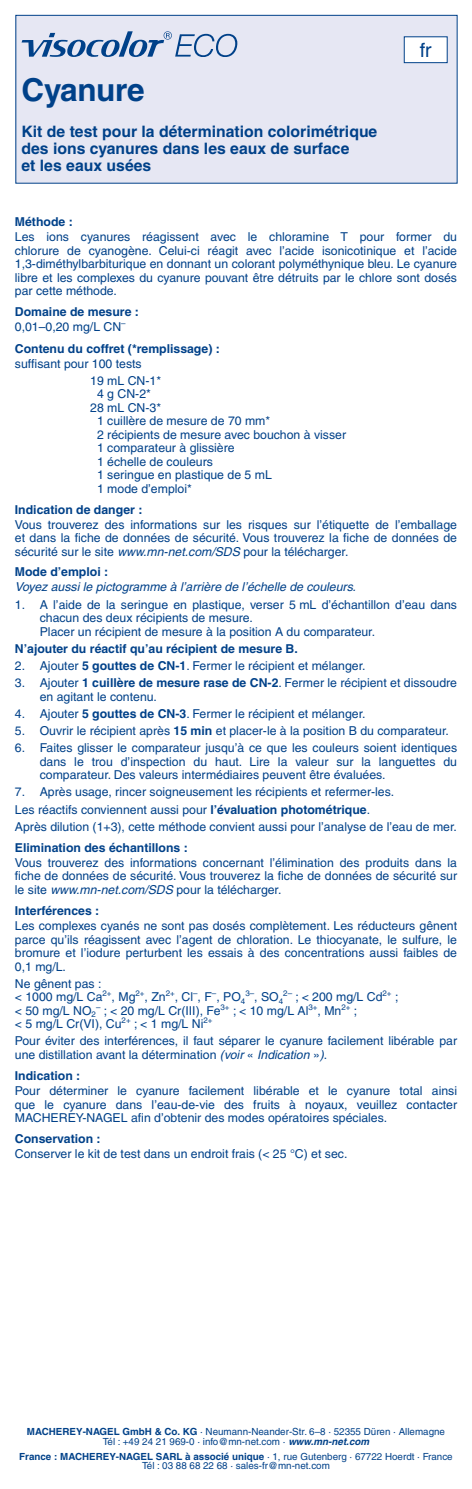
<style>
.page{position:relative;width:472px;height:1489px;background:#fff}
.page>*{position:absolute;margin:0;border:0;box-sizing:border-box;transform-origin:0 0}
.t1{font:700 31.5px "Helvetica LT Pro";letter-spacing:-.01em;color:#004189}
.t2{font:19.78px "Helvetica";color:#004189}
.t3{font:700 15.75px/17.3px "Helvetica LT Pro";color:#004189}
.t4{font:12.25px/13.5px "Helvetica LT Pro";color:#004189}
.t5{font:700 12.25px/14.9px "Helvetica LT Pro";color:#004189}
.t6{font:italic 12.25px "Helvetica LT Pro";color:#004189}
.t7{font:9.8px/9.6px "Helvetica LT Pro";color:#004189;text-align:center}
.t8{font:8.05px "Helvetica LT Pro";color:#004189}
.s1{font-weight:400}
.s2{font-style:italic}
.s3{font-weight:700}
.s4{font-size:12.25px}
.s5{font-weight:700;font-style:italic}
</style>
<div class="page">
<div style="left:16px;top:15px;width:440px;height:168px;background:#e6e7f3"></div>
<svg style="left:22px;top:31px;width:215px;height:26px"></svg>
<div style="left:15px;top:15px;width:442px;height:169px;border:1px solid #004189"></div>
<div style="left:404px;top:37px;width:43px;height:26px;background:#fff"></div>
<div style="left:403px;top:36px;width:44px;height:27px;border:1px solid #004189"></div>
<h1 class="t1" style="left:22px;top:70px;width:124px">Cyanure</h1>
<p class="t3" style="left:22px;top:122px;width:357px">Kit de test pour la détermination colorimétrique des ions cyanures dans les eaux de surface<br>et les eaux usées</p>
<h2 class="t2" style="left:419px;top:35px;width:14px">fr</h2>
<p class="t5" style="left:15px;top:215px;width:59px">Méthode :</p>
<p class="t4" style="left:15px;top:230px;width:443px;text-align:justify">Les ions cyanures réagissent avec le chloramine T pour former du chlorure de cyanogène. Celui-ci réagit avec l’acide isonicotinique et l’acide 1,3-diméthylbarbiturique en donnant un colorant polyméthynique bleu. Le cyanure libre et les complexes du cyanure pouvant être détruits par le chlore sont dosés par cette méthode.</p>
<p class="t5" style="left:15px;top:305px;width:125px">Domaine de mesure :<br><span class="s1">0,01–0,20 mg/L CN</span><sup>–</sup></p>
<p class="t5" style="left:15px;top:341px;width:206px">Contenu du coffret (*remplissage) :</p>
<p class="t4" style="left:90px;top:354px;width:72px;line-height:17.2px;text-indent:-75px">suffisant pour 100 tests<br>19 mL CN-1*</p>
<p class="t4" style="left:97px;top:387px;width:55px">4 g CN-2*</p>
<p class="t4" style="left:90px;top:400px;width:72px">28 mL CN-3*</p>
<p class="t4" style="left:97px;top:414px;width:174px">1 cuillère de mesure de 70 mm*</p>
<p class="t4" style="left:97px;top:427px;width:250px">2 récipients de mesure avec bouchon à visser</p>
<p class="t4" style="left:97px;top:441px;width:139px">1 comparateur à glissière</p>
<p class="t4" style="left:97px;top:454px;width:117px">1 échelle de couleurs</p>
<p class="t4" style="left:97px;top:468px;width:176px">1 seringue en plastique de 5 mL</p>
<p class="t4" style="left:97px;top:481px;width:96px">1 mode d’emploi*</p>
<p class="t5" style="left:15px;top:502px;width:129px">Indication de danger :</p>
<p class="t4" style="left:15px;top:517px;width:443px;text-align:justify">Vous trouverez des informations sur les risques sur l’étiquette de l’emballage et dans la fiche de données de sécurité. Vous trouverez la fiche de données de sécurité sur le site <span class="s2">www.mn-net.com/SDS</span> pour la télécharger.</p>
<p class="t5" style="left:15px;top:564px;width:95px">Mode d’emploi :</p>
<p class="t6" style="left:15px;top:580px;width:342px">Voyez aussi le pictogramme à l’arrière de l’échelle de couleurs.</p>
<p class="t4" style="left:40px;top:597px;width:418px;text-indent:-25px">1. A l’aide de la seringue en plastique, verser 5 mL d’échantillon d’eau dans chacun des deux récipients de mesure.<br>Placer un récipient de mesure à la position A du comparateur.</p>
<p class="t5" style="left:15px;top:641px;width:284px">N’ajouter du réactif qu’au récipient de mesure B.</p>
<p class="t4" style="left:15px;top:659px;width:352px">2. Ajouter <span class="s3">5 gouttes de CN-1</span>. Fermer le récipient et mélanger.</p>
<p class="t4" style="left:40px;top:676px;width:418px;text-indent:-25px">3. Ajouter <span class="s3">1 cuillère de mesure rase de CN-2</span>. Fermer le récipient et dissoudre en agitant le contenu.</p>
<p class="t4" style="left:15px;top:706px;width:352px">4. Ajouter <span class="s3">5 gouttes de CN-3</span>. Fermer le récipient et mélanger.</p>
<p class="t4" style="left:15px;top:724px;width:435px">5. Ouvrir le récipient après <span class="s3">15 min</span> et placer-le à la position B du comparateur.</p>
<p class="t4" style="left:40px;top:741px;width:418px;text-align:justify;text-indent:-25px">6. Faites glisser le comparateur jusqu’à ce que les couleurs soient identiques dans le trou d’inspection du haut. Lire la valeur sur la languettes du comparateur. Des valeurs intermédiaires peuvent être évaluées.</p>
<p class="t4" style="left:15px;top:783px;width:443px;line-height:17.2px">7. Après usage, rincer soigneusement les récipients et refermer-les.<br>Les réactifs conviennent aussi pour <span class="s3">l’évaluation photométrique</span>.<br>Après dilution (1+3), cette méthode convient aussi pour l’analyse de l’eau de mer.</p>
<p class="t5" style="left:15px;top:840px;width:174px">Elimination des échantillons :</p>
<p class="t4" style="left:15px;top:855px;width:443px;text-align:justify">Vous trouverez des informations concernant l’élimination des produits dans la fiche de données de sécurité. Vous trouverez la fiche de données de sécurité sur le site <span class="s2">www.mn-net.com/SDS</span> pour la télécharger.</p>
<p class="t5" style="left:15px;top:903px;width:86px">Interférences :</p>
<p class="t4" style="left:15px;top:919px;width:443px;text-align:justify">Les complexes cyanés ne sont pas dosés complètement. Les réducteurs gênent parce qu’ils réagissent avec l’agent de chloration. Le thiocyanate, le sulfure, le bromure et l’iodure perturbent les essais à des concentrations aussi faibles de 0,1 mg/L.</p>
<p class="t4" style="left:15px;top:976px;width:232px">Ne gênent pas :<br>&lt; 1000 mg/L Ca<sup>2+</sup>, Mg<sup>2+</sup>, Zn<sup>2+</sup>, Cl<sup>–</sup>, F<sup>–</sup>, PO<sub>4</sub></p>
<p class="t8" style="left:245px;top:988px;width:39px">3–<span class="s4">, SO</span>4</p>
<p class="t4" style="left:15px;top:990px;width:384px;text-indent:268px"><sup>2–</sup> ; &lt; 200 mg/L Cd<sup>2+</sup> ; &lt; 50 mg/L NO<sub>2</sub><sup>–</sup> ; &lt; 20 mg/L Cr(III), Fe<sup>3+</sup> ; &lt; 10 mg/L Al<sup>3+</sup>, Mn<sup>2+</sup> ;<br>&lt; 5 mg/L Cr(VI), Cu<sup>2+</sup> ; &lt; 1 mg/L Ni<sup>2+</sup></p>
<p class="t4" style="left:15px;top:1034px;width:443px">Pour éviter des interférences, il faut séparer le cyanure facilement libérable par une distillation avant la détermination <span class="s2">(voir</span> « <span class="s2">Indication</span> »<span class="s2">)</span>.</p>
<p class="t5" style="left:15px;top:1068px;width:67px">Indication :</p>
<p class="t4" style="left:15px;top:1083px;width:443px;text-align:justify">Pour déterminer le cyanure facilement libérable et le cyanure total ainsi que le cyanure dans l’eau-de-vie des fruits à noyaux, veuillez contacter MACHEREY‑NAGEL afin d’obtenir des modes opératoires spéciales.</p>
<p class="t5" style="left:15px;top:1131px;width:87px">Conservation :</p>
<p class="t4" style="left:15px;top:1146px;width:333px">Conserver le kit de test dans un endroit frais (&lt; 25 °C) et sec.</p>
<p class="t7" style="left:27px;top:1426px;width:419px"><span class="s3">MACHEREY-NAGEL GmbH &amp; Co. KG</span> · Neumann-Neander-Str. 6–8 · 52355 Düren · Allemagne<br>Tél : +49 24 21 969-0 · info@mn-net.com · <span class="s5">www.mn-net.com</span></p>
<p class="t7" style="left:19px;top:1450px;width:434px"><span class="s3">France : MACHEREY-NAGEL SARL à associé unique</span> · 1, rue Gutenberg · 67722 Hoerdt · France<br>Tél : 03 88 68 22 68 · sales-fr@mn-net.com</p>
</div>
